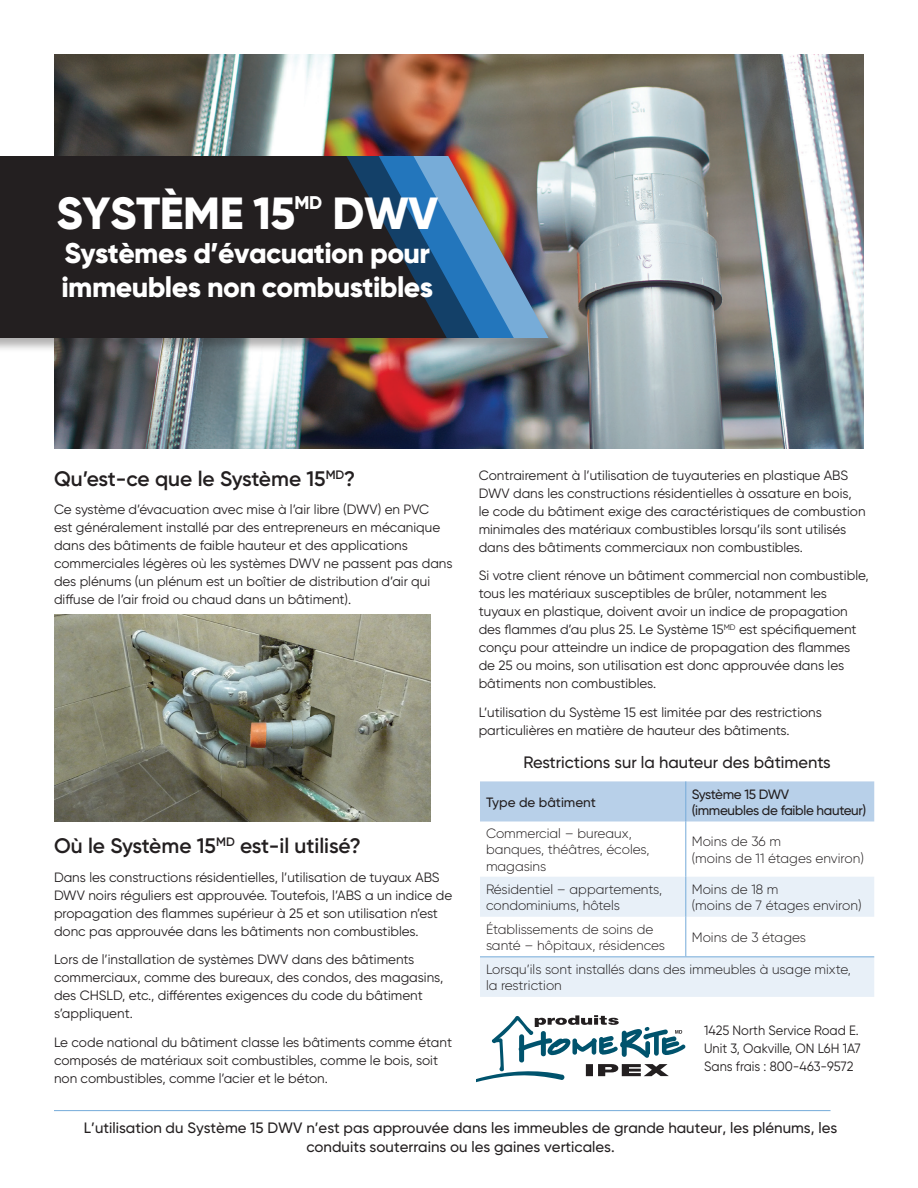
<style>
.page{position:relative;width:918px;height:1188px;background:#fff}
.page>*{position:absolute;margin:0;border:0;box-sizing:border-box;transform-origin:0 0}
.t1{font:800 45px "Gilroy";letter-spacing:-.01em;color:#fff}
.t2{font:800 28.5px/34.2px "Gilroy";letter-spacing:-.02em;color:#fff}
.t3{font:600 21px "Gilroy";color:#231f20}
.t4{font:800 18.3px "Gilroy";color:#fff}
.t5{font:500 16.5px "Gilroy";color:#231f20}
.t6{font:500 15px/19.5px "Gilroy";color:#231f20;text-align:center}
.t7{font:13.5px/18px "Gilroy";color:#231f20}
.t8{font:300 13.5px/16.2px "Gilroy";color:#231f20}
.t9{font:13.5px "Gilroy";color:#231f20;scale:.95 1}
.t10{font:500 13.5px "Gilroy";letter-spacing:-.025em;color:#231f20}
.t11{font:500 13.5px "Gilroy";color:#231f20}
.t12{font:500 13.5px "Gilroy";letter-spacing:-.045em;color:#231f20}
</style>
<div class="page">
<img style="left:54px;top:54px;width:810px;height:394px">
<div style="left:0;top:156px;width:563px;height:198px;background:#231f20;opacity:.35"></div>
<img style="left:523px;top:156px;width:35px;height:182px">
<img style="left:489px;top:156px;width:34px;height:182px">
<svg style="left:456px;top:156px;width:33px;height:182px"></svg>
<svg style="left:0;top:156px;width:456px;height:182px;fill:#231f20"></svg>
<div style="left:480px;top:781px;width:394px;height:40px;background:#b8d0e9"></div>
<svg style="left:480px;top:877px;width:394px;height:120px;fill:#e8f0f8"></svg>
<hr style="left:685px;top:781px;width:1px;height:41px;background:#75abd9">
<hr style="left:685px;top:821px;width:1px;height:56px;background:#75abd9">
<hr style="left:685px;top:877px;width:1px;height:40px;background:#75abd9">
<hr style="left:685px;top:917px;width:1px;height:39px;background:#75abd9">
<hr style="left:480px;top:956px;width:206px;height:1px;background:#75abd9">
<hr style="left:686px;top:956px;width:188px;height:1px;background:#75abd9">
<img style="left:54px;top:615px;width:377px;height:207px">
<hr style="left:54px;top:1110px;width:777px;height:1px;background:#75abd9">
<svg style="left:476px;top:1015px;width:209px;height:67px"></svg>
<p class="t1" style="left:56px;top:185px;width:240px">SYSTÈME 15</p>
<p class="t4" style="left:294px;top:191px;width:29px">MD</p>
<p class="t1" style="left:333px;top:185px;width:107px">DWV</p>
<p class="t2" style="left:61px;top:236px;width:373px">Systèmes d’évacuation pour immeubles non combustibles</p>
<p class="t3" style="left:54px;top:465px;width:303px">Qu’est-ce que le Système 15<sup>MD</sup>?</p>
<p class="t7" style="left:54px;top:500px;width:400px">Ce système d’évacuation avec mise à l’air libre (DWV) en PVC<br>est généralement installé par des entrepreneurs en mécanique dans des bâtiments de faible hauteur et des applications commerciales légères où les systèmes DWV ne passent pas dans des plénums (un plénum est un boîtier de distribution d’air qui diffuse de l’air froid ou chaud dans un bâtiment).</p>
<p class="t3" style="left:54px;top:832px;width:308px">Où le Système 15<sup>MD</sup> est-il utilisé?</p>
<p class="t7" style="left:54px;top:868px;width:400px">Dans les constructions résidentielles, l’utilisation de tuyaux ABS DWV noirs réguliers est approuvée. Toutefois, l’ABS a un indice de propagation des flammes supérieur à 25 et son utilisation n’est donc pas approuvée dans les bâtiments non combustibles.</p>
<p class="t7" style="left:54px;top:950px;width:391px">Lors de l’installation de systèmes DWV dans des bâtiments commerciaux, comme des bureaux, des condos, des magasins, des CHSLD, etc., différentes exigences du code du bâtiment s’appliquent.</p>
<p class="t7" style="left:54px;top:1033px;width:400px">Le code national du bâtiment classe les bâtiments comme étant composés de matériaux soit combustibles, comme le bois, soit non combustibles, comme l’acier et le béton.</p>
<p class="t7" style="left:479px;top:466px;width:388px">Contrairement à l’utilisation de tuyauteries en plastique ABS DWV dans les constructions résidentielles à ossature en bois, le code du bâtiment exige des caractéristiques de combustion minimales des matériaux combustibles lorsqu’ils sont utilisés dans des bâtiments commerciaux non combustibles.</p>
<p class="t7" style="left:479px;top:566px;width:391px">Si votre client rénove un bâtiment commercial non combustible, tous les matériaux susceptibles de brûler, notamment les tuyaux en plastique, doivent avoir un indice de propagation des flammes d’au plus 25. Le Système 15<sup>MD</sup> est spécifiquement conçu pour atteindre un indice de propagation des flammes de 25 ou moins, son utilisation est donc approuvée dans les bâtiments non combustibles.</p>
<p class="t7" style="left:479px;top:703px;width:345px">L’utilisation du Système 15 est limitée par des restrictions particulières en matière de hauteur des bâtiments.</p>
<p class="t5" style="left:523px;top:752px;width:309px">Restrictions sur la hauteur des bâtiments</p>
<p class="t11" style="left:486px;top:794px;width:112px">Type de bâtiment</p>
<p class="t12" style="left:692px;top:786px;width:99px">Système 15 DWV</p>
<p class="t10" style="left:692px;top:802px;width:176px">(immeubles de faible hauteur)</p>
<p class="t8" style="left:486px;top:825px;width:165px">Commercial – bureaux, banques, théâtres, écoles, magasins</p>
<p class="t8" style="left:692px;top:833px;width:91px">Moins de 36 m</p>
<p class="t8" style="left:692px;top:850px;width:174px">(moins de 11 étages environ)</p>
<p class="t8" style="left:486px;top:881px;width:178px">Résidentiel – appartements, condominiums, hôtels</p>
<p class="t8" style="left:692px;top:881px;width:88px">Moins de 18 m</p>
<p class="t8" style="left:692px;top:897px;width:171px">(moins de 7 étages environ)</p>
<p class="t8" style="left:486px;top:921px;width:181px">Établissements de soins de santé – hôpitaux, résidences</p>
<p class="t8" style="left:692px;top:929px;width:116px">Moins de 3 étages</p>
<p class="t8" style="left:486px;top:961px;width:366px">Lorsqu’ils sont installés dans des immeubles à usage mixte, la restriction</p>
<p class="t9" style="left:704px;top:1022px;width:164px">1425 North Service Road E.</p>
<p class="t9" style="left:704px;top:1040px;width:166px">Unit 3, Oakville, ON L6H 1A7</p>
<p class="t9" style="left:704px;top:1058px;width:159px">Sans frais : 800-463-9572</p>
<p class="t6" style="left:84px;top:1118px;width:755px">L’utilisation du Système 15 DWV n’est pas approuvée dans les immeubles de grande hauteur, les plénums, les conduits souterrains ou les gaines verticales.</p>
</div>
